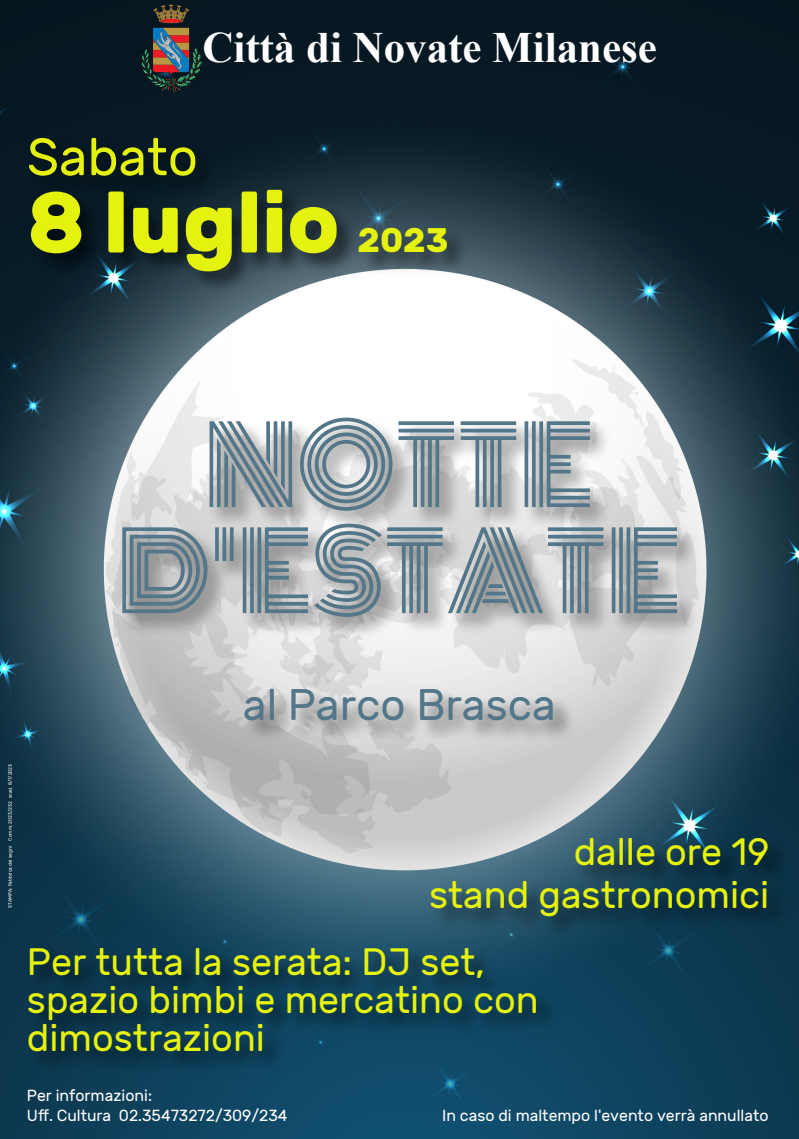
<style>
.page{position:relative;width:799px;height:1139px;background:#fff}
.page>*{position:absolute;margin:0;border:0;box-sizing:border-box;transform-origin:0 0}
.t1{font:106px/106px "Monoton";color:#537689;text-align:center}
.t2{font:700 85.84px "Rubik";color:#e5f20d}
.t3{font:52.44px "Rubik";color:#e5f20d}
.t4{font:44px "Rubik";color:#537689}
.t5{font:700 43.28px "Times New Roman";color:#fff}
.t6{font:38px/38px "Rubik";color:#e5f20d;text-align:right}
.t7{font:700 34px "Rubik";color:#e5f20d}
.t8{font:16px/20.8px "Rubik";color:#fff}
.t9{font:4.8px "Rubik";color:#fff}
</style>
<div class="page">
<img style="left:0;top:0;width:798px;height:1138px">
<img style="left:429px;top:836px;width:361px;height:103px">
<img style="left:27px;top:945px;width:532px;height:129px">
<img style="left:121px;top:416px;width:577px;height:223px">
<img style="left:141px;top:4px;width:60px;height:89px">
<img style="left:29px;top:137px;width:440px;height:157px">
<img style="left:244px;top:687px;width:331px;height:55px">
<p class="t5" style="left:202px;top:33px;width:456px">Città di Novate Milanese</p>
<h3 class="t3" style="left:27px;top:136px;width:172px">Sabato</h3>
<h2 class="t2" style="left:27px;top:188px;width:314px">8 luglio</h2>
<p class="t7" style="left:357px;top:227px;width:92px">2023</p>
<h1 class="t1" style="left:117px;top:414px;width:565px">NOTTE<br>D'ESTATE</h1>
<p class="t4" style="left:243px;top:686px;width:314px">al Parco Brasca</p>
<p class="t9" style="left:8px;top:907px;width:145px;rotate:-90deg">STAMPA: Fabbrica dei segni Comm. 2023/232 scad. 8/7/2023</p>
<p class="t6" style="left:429px;top:833px;width:341px;line-height:42.8px">dalle ore 19<br>stand gastronomici</p>
<p class="t6" style="left:27px;top:946px;width:513px;text-align:left">Per tutta la serata: DJ set, spazio bimbi e mercatino con dimostrazioni</p>
<p class="t8" style="left:27px;top:1085px;width:262px">Per informazioni:<br>Uff. Cultura 02.35473272/309/234</p>
<p class="t8" style="left:442px;top:1106px;width:328px">In caso di maltempo l'evento verrà annullato</p>
</div>
